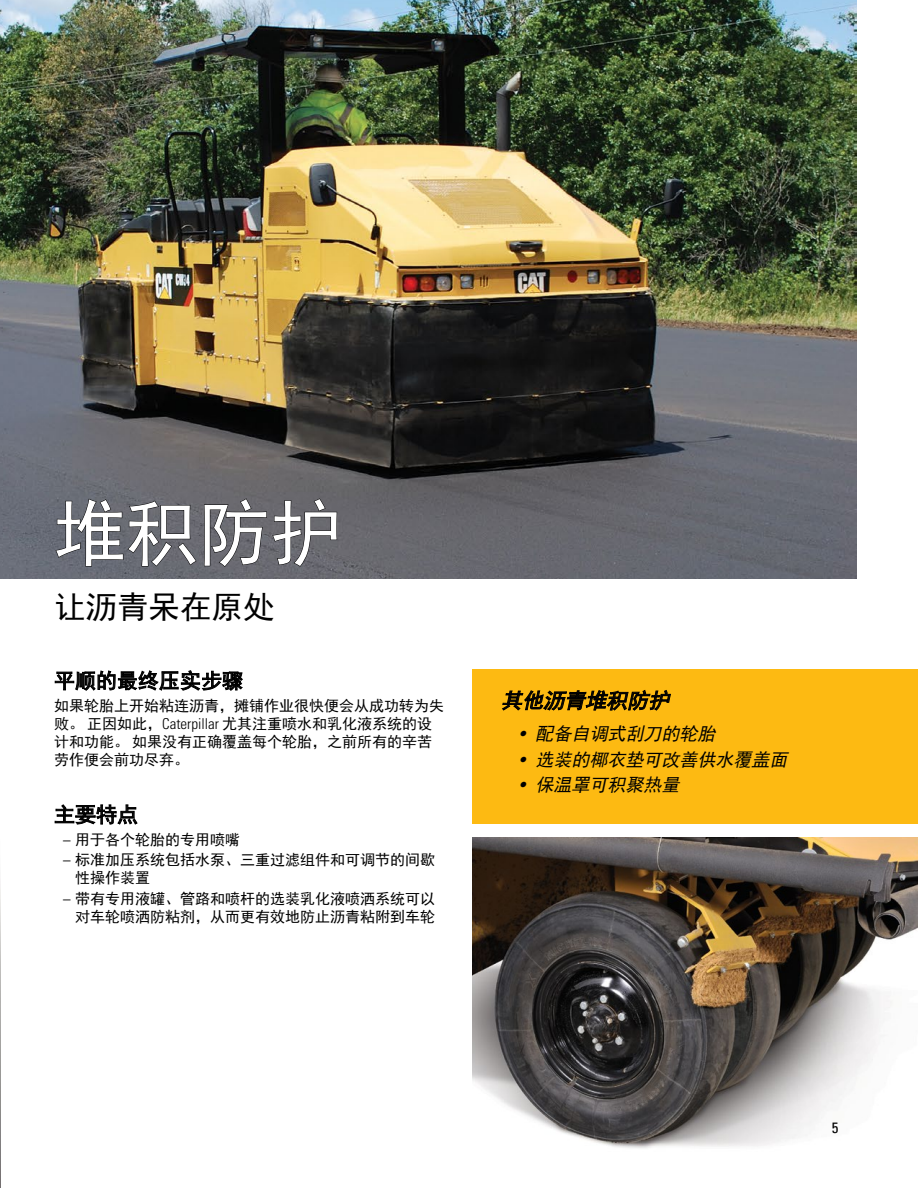
<style>
.page{position:relative;width:918px;height:1188px;background:#fff}
.page>*{position:absolute;margin:0;border:0;box-sizing:border-box;transform-origin:0 0}
.t1{font:72px "Sim Hei";color:#fff}
.t2{font:31.5px "Sim Hei";color:#000}
.t3{font:21px "Sim Hei";color:#000}
.t4{font:italic 21px "Sim Hei";color:#000}
.t5{font:italic 18px "Sim Hei";color:#000}
.t6{font:15px/18px "Sim Hei";color:#000}
.t7{font:condensed 15px "Univers LT Std";color:#000}
.s1{font-family:"Univers LT Std";font-weight:300;font-stretch:condensed}
.s2{font-family:"Univers LT Std";font-stretch:condensed}
</style>
<div class="page">
<img style="left:472px;top:837px;width:446px;height:311px">
<img style="left:0;top:879px;width:1px;height:309px">
<img style="left:0;top:0;width:856px;height:579px">
<div style="left:472px;top:669px;width:446px;height:155px;background:#fdba12"></div>
<svg style="left:502px;top:690px;width:169px;height:21px"></svg>
<svg style="left:56px;top:499px;width:140px;height:67px;background:#5b5d64"></svg>
<svg style="left:204px;top:498px;width:133px;height:69px;background:#5c5c61"></svg>
<svg style="left:55px;top:670px;width:188px;height:21px"></svg>
<svg style="left:55px;top:804px;width:83px;height:21px"></svg>
<h1 class="t1" style="left:54px;top:497px;width:289px">堆积防护</h1>
<h2 class="t2" style="left:54px;top:591px;width:222px">让沥青呆在原处</h2>
<h3 class="t3" style="left:54px;top:670px;width:190px">平顺的最终压实步骤</h3>
<p class="t6" style="left:54px;top:697px;width:391px">如果轮胎上开始粘连沥青，摊铺作业很快便会从成功转为失败。正因如此，<span class="s1">Caterpillar</span> 尤其注重喷水和乳化液系统的设计和功能。如果没有正确覆盖每个轮胎，之前所有的辛苦劳作便会前功尽弃。</p>
<h3 class="t3" style="left:54px;top:804px;width:85px">主要特点</h3>
<p class="t6" style="left:63px;top:831px;width:178px"><span class="s2">–</span> 用于各个轮胎的专用喷嘴</p>
<p class="t6" style="left:75px;top:851px;width:361px;text-indent:-12px"><span class="s2">–</span> 标准加压系统包括水泵、三重过滤组件和可调节的间歇性操作装置</p>
<p class="t6" style="left:63px;top:889px;width:373px;text-align:right"><span class="s2">–</span> 带有专用液罐、管路和喷杆的选装乳化液喷洒系统可以对车轮喷洒防粘剂，从而更有效地防止沥青粘附到车轮</p>
<h3 class="t4" style="left:501px;top:690px;width:174px">其他沥青堆积防护</h3>
<p class="t5" style="left:519px;top:725px;width:202px"><span class="s2">•</span> 配备自调式刮刀的轮胎</p>
<p class="t5" style="left:519px;top:750px;width:274px"><span class="s2">•</span> 选装的椰衣垫可改善供水覆盖面</p>
<p class="t5" style="left:519px;top:776px;width:166px"><span class="s2">•</span> 保温罩可积聚热量</p>
<p class="t7" style="left:832px;top:1118px;width:8px">5</p>
</div>
